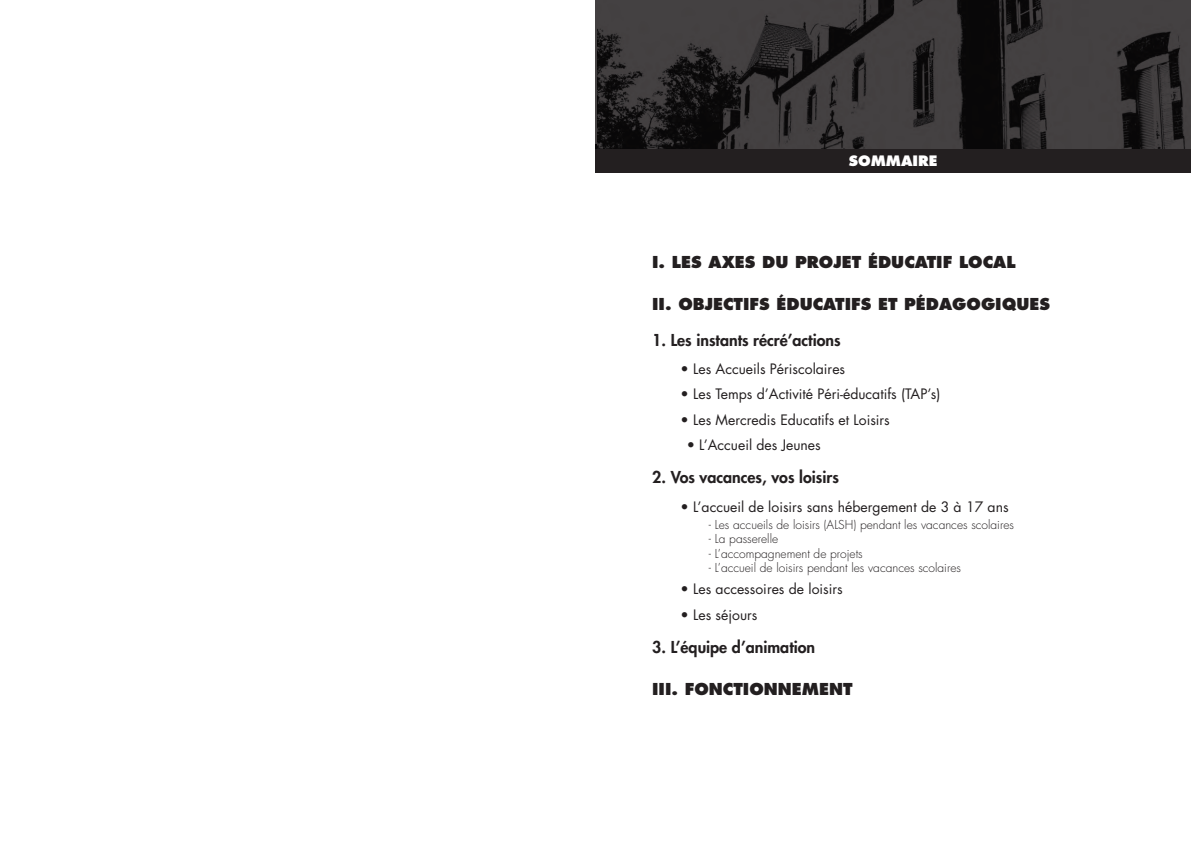
<style>
.page{position:relative;width:1191px;height:842px;background:#fff}
.page>*{position:absolute;margin:0;border:0;box-sizing:border-box;transform-origin:0 0}
.t1{font:800 16px "Futura";color:#231f20}
.t2{font:800 16px "Futura";color:#231f20}
.t3{font:14px "Futura";color:#231f20}
.t4{font:800 14px "Futura";color:#fff}
.t5{font:300 12px "Futura";color:#231f20}
</style>
<div class="page">
<div style="left:595px;top:145px;width:596px;height:28px;background:#231f20"></div>
<svg style="left:595px;top:0;width:596px;height:148px;background:#312f30"></svg>
<p class="t4" style="left:849px;top:152px;width:90px">SOMMAIRE</p>
<p class="t1" style="left:652px;top:252px;width:365px">I. LES AXES DU PROJET ÉDUCATIF LOCAL</p>
<p class="t1" style="left:652px;top:294px;width:399px">II. OBJECTIFS ÉDUCATIFS ET PÉDAGOGIQUES</p>
<p class="t2" style="left:652px;top:329px;width:190px">1. Les instants récré’actions</p>
<p class="t3" style="left:680px;top:359px;width:166px">• Les Accueils Périscolaires</p>
<p class="t3" style="left:680px;top:385px;width:261px">• Les Temps d’Activité Péri-éducatifs (TAP’s)</p>
<p class="t3" style="left:680px;top:410px;width:211px">• Les Mercredis Educatifs et Loisirs</p>
<p class="t3" style="left:686px;top:435px;width:136px">• L’Accueil des Jeunes</p>
<p class="t2" style="left:652px;top:467px;width:188px">2. Vos vacances, vos loisirs</p>
<p class="t3" style="left:680px;top:497px;width:329px">• L’accueil de loisirs sans hébergement de 3 à 17 ans</p>
<p class="t5" style="left:709px;top:517px;width:306px">- Les accueils de loisirs (ALSH) pendant les vacances scolaires</p>
<p class="t5" style="left:709px;top:531px;width:71px">- La passerelle</p>
<p class="t5" style="left:709px;top:545px;width:155px">- L’accompagnement de projets</p>
<p class="t5" style="left:709px;top:560px;width:254px">- L’accueil de loisirs pendant les vacances scolaires</p>
<p class="t3" style="left:680px;top:580px;width:164px">• Les accessoires de loisirs</p>
<p class="t3" style="left:680px;top:605px;width:78px">• Les séjours</p>
<p class="t2" style="left:652px;top:636px;width:164px">3. L’équipe d’animation</p>
<p class="t1" style="left:652px;top:679px;width:202px">III. FONCTIONNEMENT</p>
</div>
